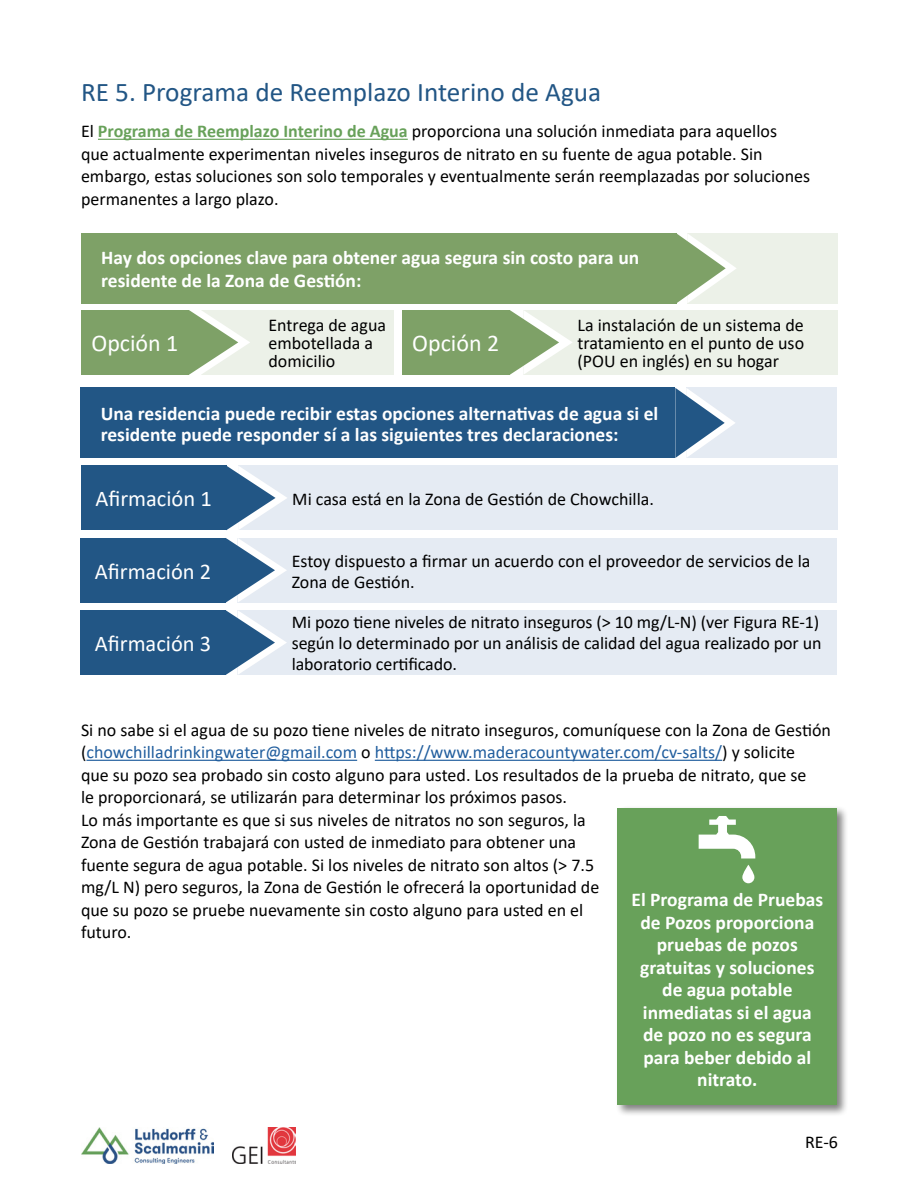
<style>
.page{position:relative;width:918px;height:1188px;background:#fff}
.page>*{position:absolute;margin:0;border:0;box-sizing:border-box;transform-origin:0 0}
.t1{font:27px "Calibri";color:#225685}
.t2{font:24px "Calibri";color:#fff}
.t3{font:22.5px "Calibri";color:#fff}
.t4{font:700 19.5px/22.5px "Calibri";color:#fff}
.t5{font:18px/22.5px "Calibri";color:#000}
.s1{font-weight:700;color:#68a15a}
.s2{color:#215e9e}
</style>
<div class="page">
<img style="left:81px;top:1128px;width:132px;height:35px">
<img style="left:232px;top:1128px;width:63px;height:35px">
<hr style="left:98px;top:139px;width:310px;height:1px;background:#68a15a">
<hr style="left:86px;top:760px;width:271px;height:1px;background:#215e9e">
<hr style="left:375px;top:760px;width:347px;height:1px;background:#215e9e">
<div style="left:201px;top:310px;width:192px;height:65px;background:#ecf1e8"></div>
<div style="left:81px;top:310px;width:108px;height:65px;background:#7ea167"></div>
<svg style="left:189px;top:310px;width:61px;height:65px"></svg>
<div style="left:523px;top:310px;width:315px;height:65px;background:#ecf1e8"></div>
<div style="left:402px;top:310px;width:108px;height:65px;background:#7ea167"></div>
<svg style="left:510px;top:310px;width:62px;height:65px"></svg>
<div style="left:687px;top:233px;width:151px;height:70px;background:#ecf1e8"></div>
<div style="left:81px;top:233px;width:595px;height:70px;background:#7ea167"></div>
<svg style="left:676px;top:233px;width:60px;height:70px"></svg>
<div style="left:238px;top:466px;width:600px;height:64px;background:#e5ebf3"></div>
<div style="left:81px;top:466px;width:145px;height:64px;background:#225685"></div>
<svg style="left:226px;top:466px;width:61px;height:64px"></svg>
<div style="left:238px;top:538px;width:599px;height:65px;background:#e5ebf3"></div>
<div style="left:80px;top:538px;width:146px;height:65px;background:#225685"></div>
<svg style="left:226px;top:538px;width:61px;height:65px"></svg>
<div style="left:238px;top:610px;width:599px;height:65px;background:#e5ebf3"></div>
<div style="left:80px;top:610px;width:146px;height:65px;background:#225685"></div>
<svg style="left:226px;top:610px;width:61px;height:65px"></svg>
<div style="left:686px;top:388px;width:150px;height:70px;background:#e5ebf3"></div>
<div style="left:80px;top:388px;width:595px;height:70px;background:#225685"></div>
<svg style="left:675px;top:388px;width:60px;height:70px"></svg>
<div style="left:615px;top:806px;width:234px;height:311px;background:#000;opacity:.5"></div>
<div style="left:618px;top:808px;width:219px;height:297px;background:#68a15a"></div>
<svg style="left:699px;top:816px;width:56px;height:43px"></svg>
<svg style="left:742px;top:865px;width:12px;height:18px"></svg>
<h1 class="t1" style="left:81px;top:74px;width:522px">RE 5. Programa de Reemplazo Interino de Agua</h1>
<p class="t5" style="left:81px;top:120px;width:731px">El <span class="s1">Programa de Reemplazo Interino de Agua</span> proporciona una solución inmediata para aquellos<br>que actualmente experimentan niveles inseguros de nitrato en su fuente de agua potable. Sin embargo, estas soluciones son solo temporales y eventualmente serán reemplazadas por soluciones permanentes a largo plazo.</p>
<p class="t4" style="left:101px;top:246px;width:540px">Hay dos opciones clave para obtener agua segura sin costo para un residente de la Zona de Gestión:</p>
<h2 class="t2" style="left:91px;top:327px;width:88px">Opción 1</h2>
<p class="t5" style="left:269px;top:316px;width:119px;line-height:18px">Entrega de agua embotellada a domicilio</p>
<h2 class="t2" style="left:412px;top:327px;width:88px">Opción 2</h2>
<p class="t5" style="left:577px;top:316px;width:228px;line-height:18px;text-align:justify">La instalación de un sistema de tratamiento en el punto de uso (POU en inglés) en su hogar</p>
<p class="t4" style="left:101px;top:402px;width:559px;line-height:21px">Una residencia puede recibir estas opciones alternativas de agua si el residente puede responder sí a las siguientes tres declaraciones:</p>
<p class="t3" style="left:95px;top:483px;width:118px">Afirmación 1</p>
<p class="t5" style="left:292px;top:487px;width:363px">Mi casa está en la Zona de Gestión de Chowchilla.</p>
<p class="t3" style="left:95px;top:556px;width:118px">Afirmación 2</p>
<p class="t3" style="left:95px;top:628px;width:118px">Afirmación 3</p>
<p class="t5" style="left:292px;top:550px;width:520px;line-height:21px">Estoy dispuesto a firmar un acuerdo con el proveedor de servicios de la<br>Zona de Gestión.</p>
<p class="t5" style="left:292px;top:611px;width:531px;line-height:21px;text-align:justify">Mi pozo tiene niveles de nitrato inseguros (&gt; 10 mg/L-N) (ver Figura RE-1) según lo determinado por un análisis de calidad del agua realizado por un laboratorio certificado.</p>
<p class="t5" style="left:81px;top:718px;width:751px">Si no sabe si el agua de su pozo tiene niveles de nitrato inseguros, comuníquese con la Zona de Gestión (<span class="s2">chowchilladrinkingwater@gmail.com</span> o <span class="s2">https://www.maderacountywater.com/cv-salts/</span>) y solicite<br>que su pozo sea probado sin costo alguno para usted. Los resultados de la prueba de nitrato, que se<br>le proporcionará, se utilizarán para determinar los próximos pasos.<br>Lo más importante es que si sus niveles de nitratos no son seguros, la<br>Zona de Gestión trabajará con usted de inmediato para obtener una<br>fuente segura de agua potable. Si los niveles de nitrato son altos (&gt; 7.5<br>mg/L N) pero seguros, la Zona de Gestión le ofrecerá la oportunidad de<br>que su pozo se pruebe nuevamente sin costo alguno para usted en el<br>futuro.</p>
<p class="t4" style="left:632px;top:888px;width:193px;text-align:center">El Programa de Pruebas de Pozos proporciona pruebas de pozos gratuitas y soluciones de agua potable inmediatas si el agua de pozo no es segura para beber debido al nitrato.</p>
<p class="t5" style="left:805px;top:1130px;width:34px">RE-6</p>
</div>
